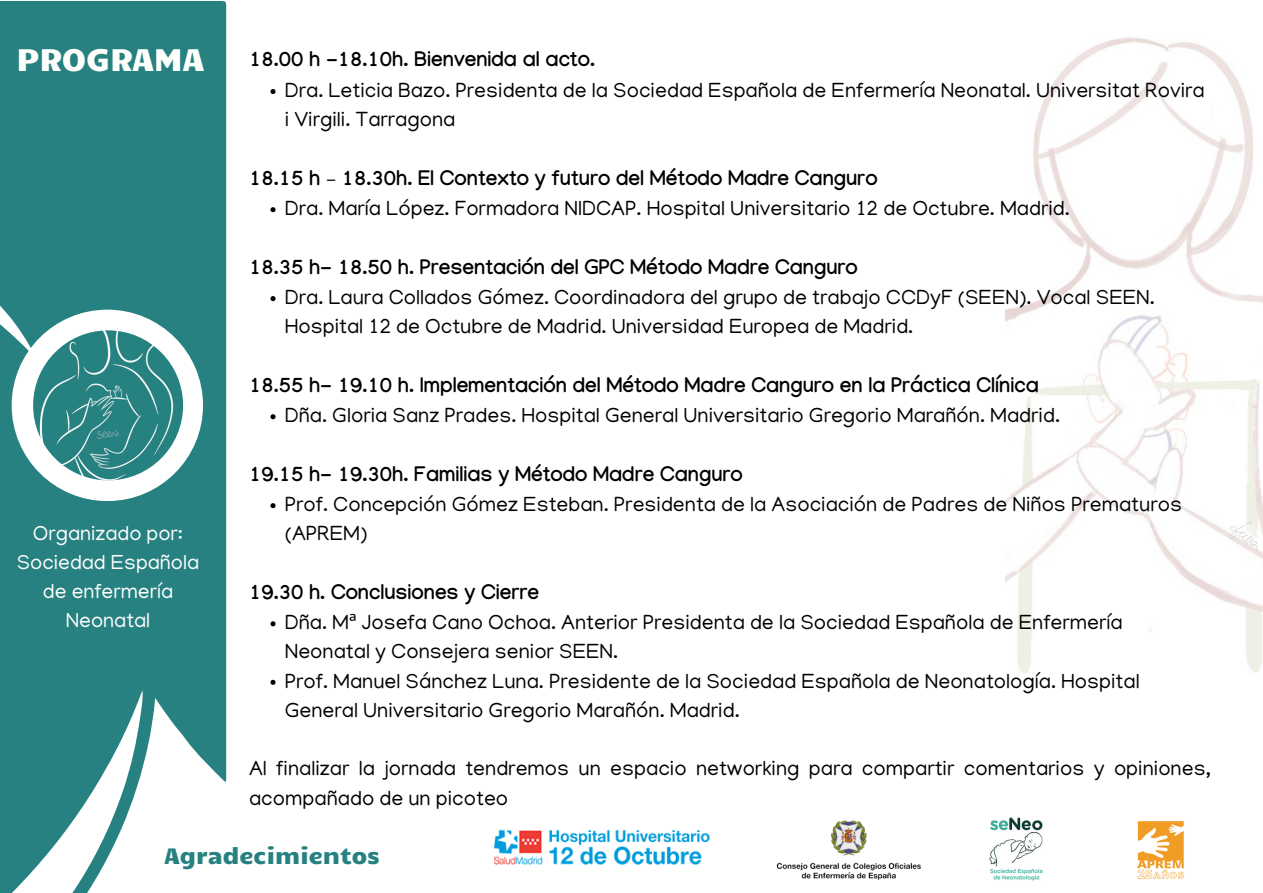
<style>
.page{position:relative;width:1263px;height:893px;background:#fff}
.page>*{position:absolute;margin:0;border:0;box-sizing:border-box;transform-origin:0 0}
.t1{font:31.5px "Candal";color:#fffffe}
.t2{font:22.5px "Candal";color:#268180}
.t3{font:21px/29.2px "Manjari";color:#000}
.t4{font:700 21px "Manjari";color:#000}
.t5{font:20.85px/28.7px "Manjari";color:#fffffe;text-align:center}
.s1{font-family:"Noto Sans"}
</style>
<div class="page">
<img style="left:1006px;top:37px;width:257px;height:637px">
<svg style="left:270px;top:89px;width:6px;height:5px"></svg>
<svg style="left:270px;top:207px;width:6px;height:5px"></svg>
<svg style="left:270px;top:296px;width:6px;height:5px"></svg>
<svg style="left:270px;top:414px;width:6px;height:5px"></svg>
<svg style="left:270px;top:503px;width:6px;height:5px"></svg>
<svg style="left:270px;top:621px;width:6px;height:5px"></svg>
<svg style="left:270px;top:680px;width:6px;height:5px"></svg>
<div style="left:0;top:1px;width:226px;height:781px;background:#268180"></div>
<svg style="left:0;top:154px;width:173px;height:739px;background:#459392"></svg>
<div style="left:12px;top:310px;width:191px;height:191px;background:#fff;border-radius:50%"></div>
<img style="left:33px;top:330px;width:150px;height:150px;border-radius:50%">
<img style="left:495px;top:829px;width:214px;height:36px">
<img style="left:776px;top:820px;width:145px;height:60px">
<img style="left:989px;top:817px;width:54px;height:64px">
<img style="left:1137px;top:821px;width:47px;height:59px">
<p class="t1" style="left:16px;top:37px;width:189px">PROGRAMA</p>
<p class="t5" style="left:17px;top:522px;width:184px">Organizado por:<br>Sociedad Española de enfermería<br>Neonatal</p>
<p class="t4" style="left:249px;top:51px;width:347px">18.00 h -18.10h. Bienvenida al acto.</p>
<p class="t3" style="left:285px;top:78px;width:921px">Dra. Leticia Bazo. Presidenta de la Sociedad Española de Enfermería Neonatal. Universitat Rovira i Virgili. Tarragona</p>
<p class="t4" style="left:249px;top:169px;width:630px">18.15 h – 18.30h. El Contexto y futuro del Método Madre Canguro</p>
<p class="t3" style="left:285px;top:196px;width:786px">Dra. María López. Formadora NIDCAP. Hospital Universitario 12 de Octubre. Madrid.</p>
<p class="t4" style="left:249px;top:258px;width:610px">18.35 h- 18.50 h. Presentación del GPC Método Madre Canguro</p>
<p class="t3" style="left:285px;top:285px;width:871px">Dra. Laura Collados Gómez. Coordinadora del grupo de trabajo CCDyF (SEEN). Vocal SEEN.<br>Hospital 12 de Octubre de Madrid. Universidad Europea de Madrid.</p>
<p class="t4" style="left:249px;top:376px;width:791px">18.55 h- 19.10 h. Implementación del Método Madre Canguro en la Práctica Clínica</p>
<p class="t3" style="left:285px;top:403px;width:777px">Dña. Gloria Sanz Prades. Hospital General Universitario Gregorio Marañón. Madrid.</p>
<p class="t4" style="left:249px;top:465px;width:495px">19.15 h- 19.30h. Familias y Método Madre Canguro</p>
<p class="t3" style="left:285px;top:492px;width:899px">Prof. Concepción Gómez Esteban. Presidenta de la Asociación de Padres de Niños Prematuros (APREM)</p>
<p class="t4" style="left:249px;top:583px;width:292px">19.30 h. Conclusiones y Cierre</p>
<p class="t3" style="left:285px;top:610px;width:839px">Dña. M<span class="s1">ª</span> Josefa Cano Ochoa. Anterior Presidenta de la Sociedad Española de Enfermería<br>Neonatal y Consejera senior SEEN.</p>
<h2 class="t3" style="left:285px;top:669px;width:856px">Prof. Manuel Sánchez Luna. Presidente de la Sociedad Española de Neonatología. Hospital<br>General Universitario Gregorio Marañón. Madrid.</h2>
<p class="t3" style="left:249px;top:757px;width:963px">Al finalizar la jornada tendremos un espacio networking para compartir comentarios y opiniones, acompañado de un picoteo</p>
<p class="t2" style="left:164px;top:839px;width:217px">Agradecimientos</p>
</div>
